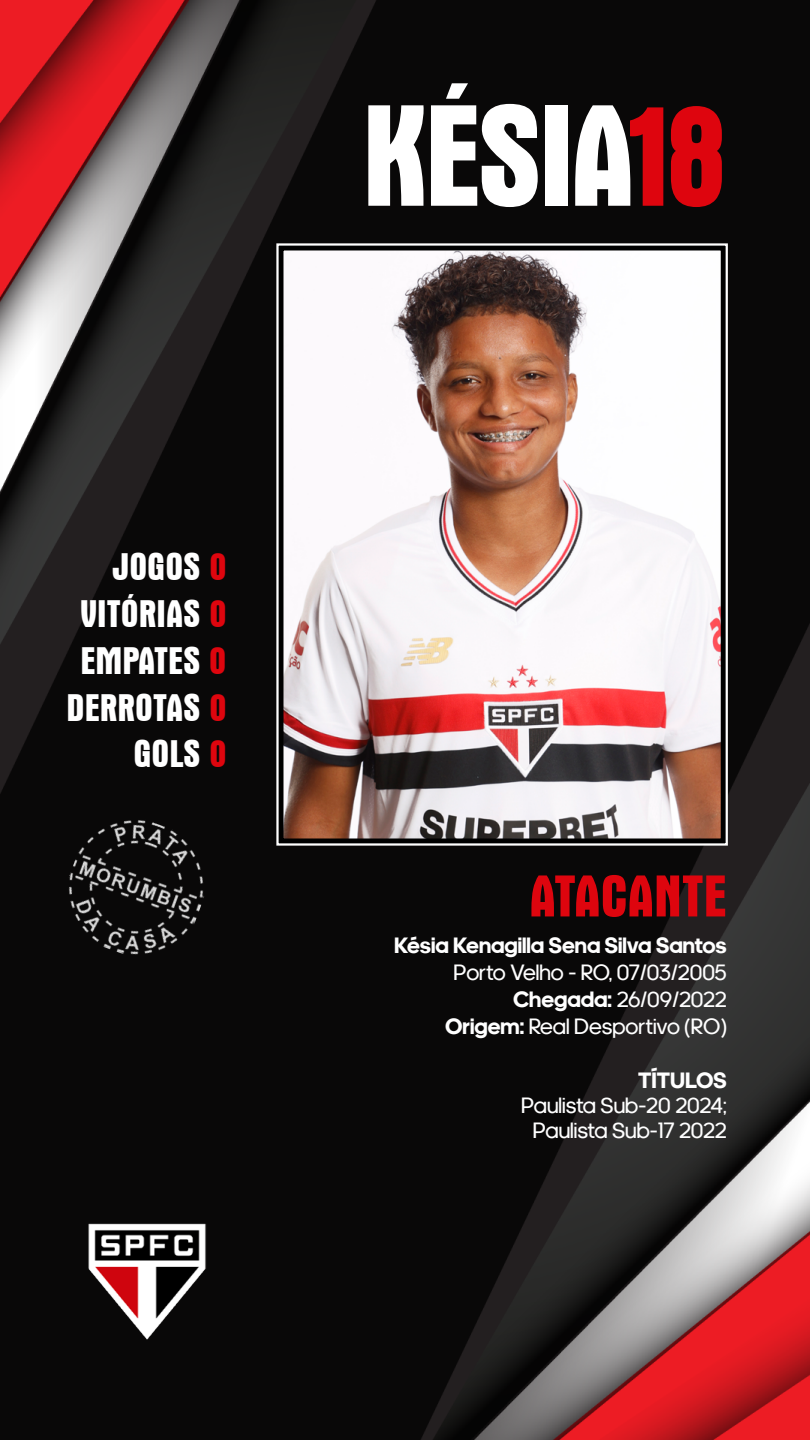
<style>
.page{position:relative;width:810px;height:1440px;background:#fff}
.page>*{position:absolute;margin:0;border:0;box-sizing:border-box;transform-origin:0 0}
.t1{font:700 condensed 147px "Aurora BT";letter-spacing:-.03em;color:#fff}
.t2{font:700 condensed 60px "Aurora BT";color:#de050e}
.t3{font:700 condensed 39px/46.8px "Aurora BT";color:#fff;text-align:right}
.t4{font:22.5px/27px "adineue PRO Regular Web";color:#fff;text-align:right}
.t5{font:22.5px "adineue PRO Bold Web";color:#fff}
.s1{color:#de050e}
.s2{font-family:"adineue PRO Bold Web"}
</style>
<div class="page">
<img style="left:0;top:0;width:810px;height:1440px">
<img style="left:285px;top:251px;width:435px;height:586px">
<div style="left:278px;top:244px;width:449px;height:600px;border:6px solid #000"></div>
<img style="left:51px;top:802px;width:171px;height:171px">
<div style="left:276px;top:243px;width:452px;height:603px;border:2px solid #fff"></div>
<img style="left:88px;top:1222px;width:118px;height:120px">
<h3 class="t3" style="left:67px;top:544px;width:161px">JOGOS <span class="s1">0<br></span>VITÓRIAS <span class="s1">0<br></span>EMPATES <span class="s1">0<br></span>DERROTAS <span class="s1">0<br></span>GOLS <span class="s1">0</span></h3>
<h1 class="t1" style="left:362px;top:72px;width:367px">KÉSIA<span class="s1">18</span></h1>
<h2 class="t2" style="left:530px;top:862px;width:199px">ATACANTE</h2>
<p class="t5" style="left:394px;top:932px;width:334px">Késia Kenagilla Sena Silva Santos</p>
<p class="t4" style="left:445px;top:959px;width:283px">Porto Velho - RO, 07/03/2005<br><span class="s2">Chegada:</span> 26/09/2022<br><span class="s2">Origem:</span> Real Desportivo (RO)</p>
<p class="t5" style="left:638px;top:1067px;width:90px">TÍTULOS</p>
<p class="t4" style="left:521px;top:1093px;width:207px;line-height:24.8px;text-align:center">Paulista Sub-20 2024;<br>Paulista Sub-17 2022</p>
</div>
